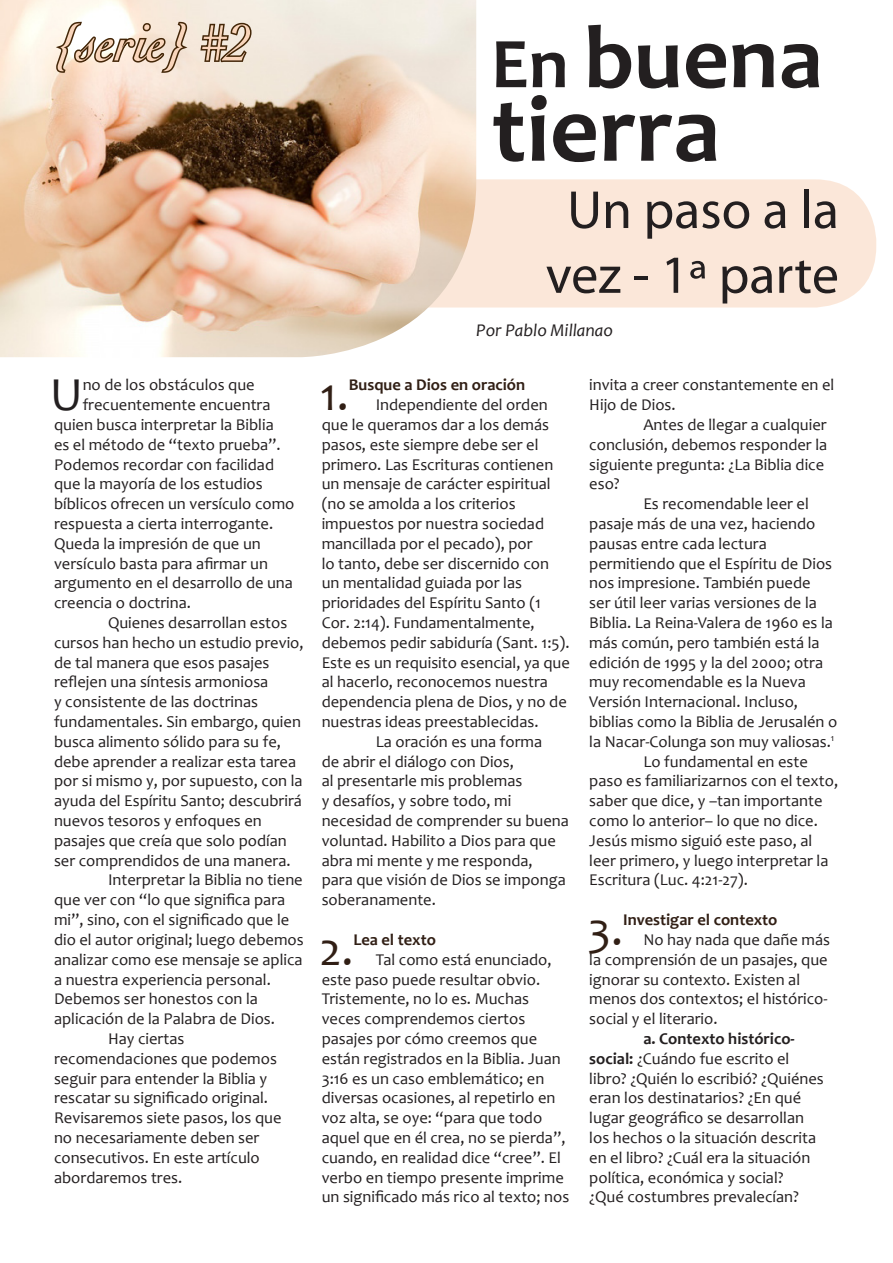
<style>
.page{position:relative;width:893px;height:1263px;background:#fff}
.page>*{position:absolute;margin:0;border:0;box-sizing:border-box;transform-origin:0 0}
.t1{font:700 96px "Candara";color:#231f20}
.t2{font:700 90px "Candara";color:#231f20}
.t3{font:54px/64.8px "Myriad Pro";color:#231f20;text-align:center}
.t4{font:italic 54px "Cochin";color:#f9d5bb}
.t5{font:47.7px "Candara";color:#311f15}
.t6{font:47.7px "Candara";color:#231f20}
.t7{font:italic 18px "Candara";color:#231f20}
.t8{font:16.5px/19.8px "Candara";color:#231f20}
.t9{font:700 16.5px "Candara";color:#311f15}
.s1{font-size:72px}
.s2{font-weight:700}
</style>
<div class="page">
<div style="left:476px;top:179px;width:400px;height:129px;background:#fbe7d9"></div>
<img style="left:0;top:0;width:476px;height:357px">
<svg style="left:50px;top:20px;width:143px;height:55px"></svg>
<svg style="left:199px;top:21px;width:55px;height:43px;background:#a5927e"></svg>
<p class="t4" style="left:54px;top:13px;width:197px">{serie} #2</p>
<p class="t2" style="left:491px;top:1px;width:333px"><span class="s1">En</span> buena</p>
<p class="t1" style="left:491px;top:69px;width:230px">tierra</p>
<p class="t3" style="left:546px;top:177px;width:295px">Un paso a la vez - 1ª parte</p>
<p class="t7" style="left:476px;top:319px;width:138px">Por Pablo Millanao</p>
<p class="t6" style="left:50px;top:365px;width:34px">U</p>
<p class="t8" style="left:83px;top:375px;width:173px">no de los obstáculos que</p>
<p class="t8" style="left:83px;top:395px;width:189px">frecuentemente encuentra</p>
<p class="t8" style="left:54px;top:415px;width:221px">quien busca interpretar la Biblia</p>
<p class="t8" style="left:54px;top:434px;width:228px">es el método de “texto prueba”.</p>
<p class="t8" style="left:54px;top:454px;width:222px">Podemos recordar con facilidad</p>
<p class="t8" style="left:54px;top:474px;width:210px">que la mayoría de los estudios</p>
<p class="t8" style="left:54px;top:494px;width:242px">bíblicos ofrecen un versículo como</p>
<p class="t8" style="left:54px;top:514px;width:221px">respuesta a cierta interrogante.</p>
<p class="t8" style="left:54px;top:533px;width:208px">Queda la impresión de que un</p>
<p class="t8" style="left:54px;top:553px;width:215px">versículo basta para afirmar un</p>
<p class="t8" style="left:54px;top:573px;width:240px">argumento en el desarrollo de una</p>
<p class="t8" style="left:54px;top:593px;width:139px">creencia o doctrina.</p>
<p class="t8" style="left:54px;top:613px;width:251px;text-indent:54px">Quienes desarrollan estos cursos han hecho un estudio previo, de tal manera que esos pasajes reflejen una síntesis armoniosa<br>y consistente de las doctrinas fundamentales. Sin embargo, quien busca alimento sólido para su fe, debe aprender a realizar esta tarea por si mismo y, por supuesto, con la ayuda del Espíritu Santo; descubrirá nuevos tesoros y enfoques en pasajes que creía que solo podían ser comprendidos de una manera.</p>
<p class="t8" style="left:54px;top:870px;width:251px;text-indent:54px">Interpretar la Biblia no tiene que ver con “lo que significa para mi”, sino, con el significado que le dio el autor original; luego debemos analizar como ese mensaje se aplica a nuestra experiencia personal.<br>Debemos ser honestos con la aplicación de la Palabra de Dios.</p>
<p class="t8" style="left:54px;top:1028px;width:229px;text-indent:54px">Hay ciertas recomendaciones que podemos seguir para entender la Biblia y rescatar su significado original.<br>Revisaremos siete pasos, los que no necesariamente deben ser consecutivos. En este artículo abordaremos tres.</p>
<p class="t5" style="left:320px;top:365px;width:30px">1.</p>
<p class="t9" style="left:349px;top:375px;width:178px">Busque a Dios en oración</p>
<p class="t8" style="left:322px;top:395px;width:250px;text-indent:54px">Independiente del orden que le queramos dar a los demás pasos, este siempre debe ser el primero. Las Escrituras contienen un mensaje de carácter espiritual (no se amolda a los criterios impuestos por nuestra sociedad mancillada por el pecado), por<br>lo tanto, debe ser discernido con un mentalidad guiada por las prioridades del Espíritu Santo (1<br>Cor. 2:14). Fundamentalmente, debemos pedir sabiduría (Sant. 1:5).<br>Este es un requisito esencial, ya que al hacerlo, reconocemos nuestra dependencia plena de Dios, y no de nuestras ideas preestablecidas.</p>
<p class="t8" style="left:322px;top:731px;width:249px;text-indent:54px">La oración es una forma<br>de abrir el diálogo con Dios,<br>al presentarle mis problemas<br>y desafíos, y sobre todo, mi necesidad de comprender su buena voluntad. Habilito a Dios para que abra mi mente y me responda,<br>para que visión de Dios se imponga soberanamente.</p>
<p class="t5" style="left:319px;top:919px;width:36px">2.</p>
<p class="t9" style="left:353px;top:929px;width:84px">Lea el texto</p>
<p class="t8" style="left:322px;top:949px;width:249px;text-indent:54px">Tal como está enunciado, este paso puede resultar obvio.<br>Tristemente, no lo es. Muchas veces comprendemos ciertos pasajes por cómo creemos que están registrados en la Biblia. Juan<br>3:16 es un caso emblemático; en diversas ocasiones, al repetirlo en voz alta, se oye: “para que todo aquel que en él crea, no se pierda”, cuando, en realidad dice “cree”. El verbo en tiempo presente imprime un significado más rico al texto; nos</p>
<p class="t8" style="left:589px;top:375px;width:247px">invita a creer constantemente en el<br>Hijo de Dios.</p>
<p class="t8" style="left:589px;top:415px;width:239px;text-indent:54px">Antes de llegar a cualquier conclusión, debemos responder la siguiente pregunta: ¿La Biblia dice eso?</p>
<p class="t8" style="left:589px;top:494px;width:250px;text-indent:54px">Es recomendable leer el pasaje más de una vez, haciendo pausas entre cada lectura permitiendo que el Espíritu de Dios nos impresione. También puede<br>ser útil leer varias versiones de la<br>Biblia. La Reina-Valera de 1960 es la más común, pero también está la edición de 1995 y la del 2000; otra muy recomendable es la Nueva<br>Versión Internacional. Incluso, biblias como la Biblia de Jerusalén o la Nacar-Colunga son muy valiosas.<sup>1</sup></p>
<p class="t8" style="left:589px;top:751px;width:250px;text-indent:54px">Lo fundamental en este paso es familiarizarnos con el texto, saber que dice, y –tan importante como lo anterior– lo que no dice.<br>Jesús mismo siguió este paso, al leer primero, y luego interpretar la<br>Escritura (Luc. 4:21-27).</p>
<p class="t5" style="left:588px;top:899px;width:37px">3.</p>
<p class="t9" style="left:623px;top:909px;width:156px">Investigar el contexto</p>
<p class="t8" style="left:589px;top:929px;width:242px;text-indent:54px">No hay nada que dañe más la comprensión de un pasajes, que ignorar su contexto. Existen al menos dos contextos; el histórico&shy;social y el literario.</p>
<p class="t8" style="left:589px;top:1028px;width:236px;text-indent:54px"><span class="s2">a. Contexto histórico&shy;social:</span> ¿Cuándo fue escrito el libro? ¿Quién lo escribió? ¿Quiénes eran los destinatarios? ¿En qué lugar geográfico se desarrollan los hechos o la situación descrita en el libro? ¿Cuál era la situación política, económica y social?<br>¿Qué costumbres prevalecían?</p>
</div>
